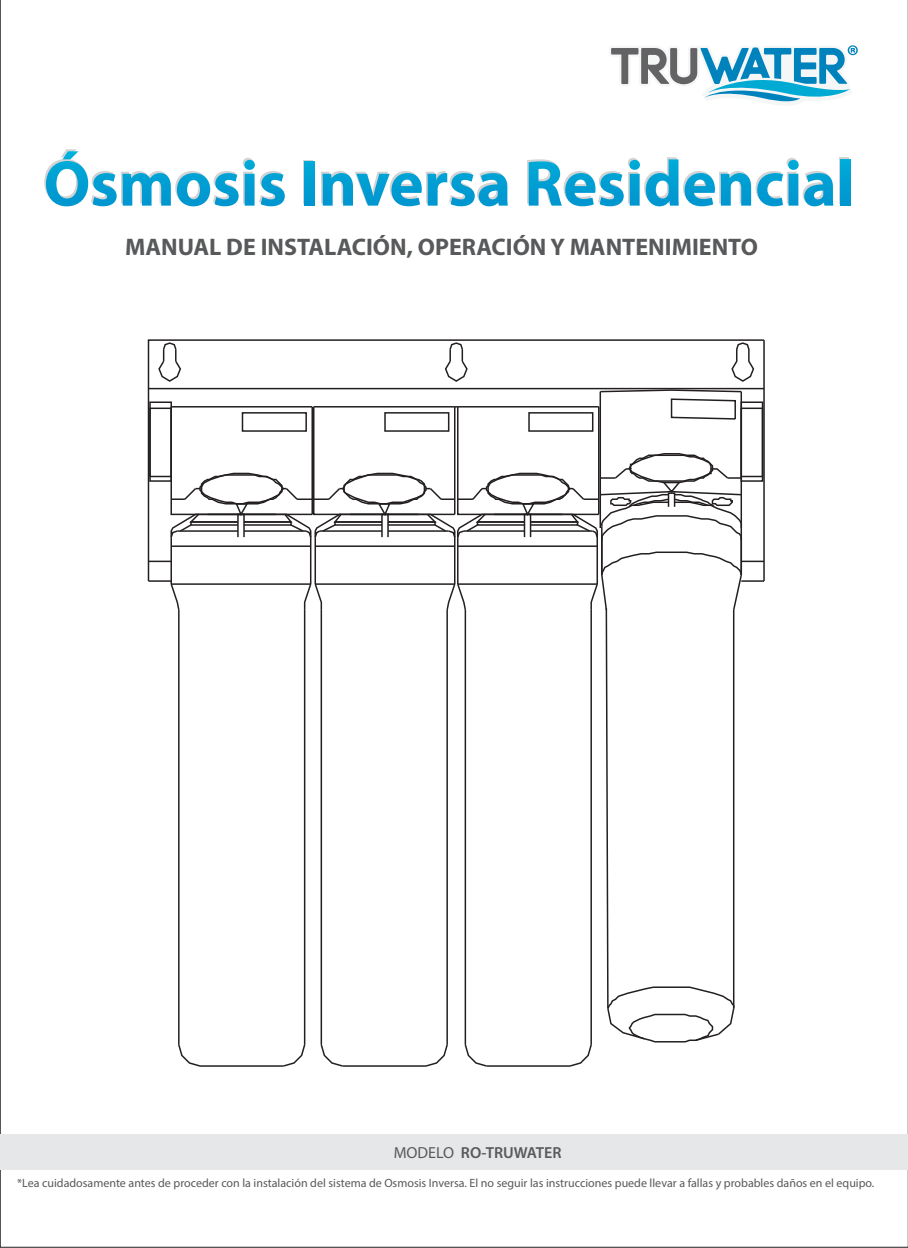
<style>
.page{position:relative;width:908px;height:1248px;background:#fff}
.page>*{position:absolute;margin:0;border:0;box-sizing:border-box;transform-origin:0 0}
.t1{font:700 65.2px "Myriad Pro";color:#d1d3d4}
.t2{font:700 24px "Myriad Pro";color:#58595b}
.t3{font:600 16px "Myriad Pro";color:#58595b}
.t4{font:12px "Myriad Pro";color:#58595b}
.s1{font-weight:400}
</style>
<div class="page">
<div style="left:0;top:1133px;width:907px;height:36px;background:#e6e7e8"></div>
<svg style="left:46px;top:151px;width:125px;height:55px"></svg>
<svg style="left:177px;top:173px;width:61px;height:33px"></svg>
<svg style="left:244px;top:160px;width:41px;height:46px"></svg>
<div style="left:304px;top:162px;width:10px;height:44px;background:#009ed3"></div>
<svg style="left:322px;top:173px;width:99px;height:33px"></svg>
<svg style="left:427px;top:173px;width:80px;height:33px"></svg>
<svg style="left:528px;top:161px;width:95px;height:45px"></svg>
<svg style="left:629px;top:160px;width:10px;height:46px"></svg>
<svg style="left:645px;top:159px;width:33px;height:47px"></svg>
<svg style="left:684px;top:173px;width:30px;height:33px"></svg>
<svg style="left:720px;top:173px;width:30px;height:33px"></svg>
<svg style="left:757px;top:160px;width:76px;height:46px"></svg>
<div style="left:840px;top:159px;width:10px;height:47px;background:#009fd3"></div>
<svg style="left:147px;top:339px;width:618px;height:243px"></svg>
<hr style="left:148px;top:388px;width:615px;height:1px;background:#231f20">
<svg style="left:157px;top:341px;width:25px;height:42px"></svg>
<svg style="left:730px;top:341px;width:24px;height:42px"></svg>
<svg style="left:444px;top:341px;width:24px;height:42px"></svg>
<svg style="left:148px;top:390px;width:615px;height:677px"></svg>
<svg style="left:611px;top:45px;width:246px;height:57px"></svg>
<h1 class="t1" style="left:42px;top:139px;width:812px">Ósmosis Inversa Residencial</h1>
<h2 class="t2" style="left:125px;top:231px;width:634px">MANUAL DE INSTALACIÓN, OPERACIÓN Y MANTENIMIENTO</h2>
<h3 class="t3" style="left:393px;top:1142px;width:169px"><span class="s1">MODELO</span> RO-TRUWATER</h3>
<p class="t4" style="left:17px;top:1175px;width:858px">*Lea cuidadosamente antes de proceder con la instalación del sistema de Osmosis Inversa. El no seguir las instrucciones puede llevar a fallas y probables daños en el equipo.</p>
</div>
